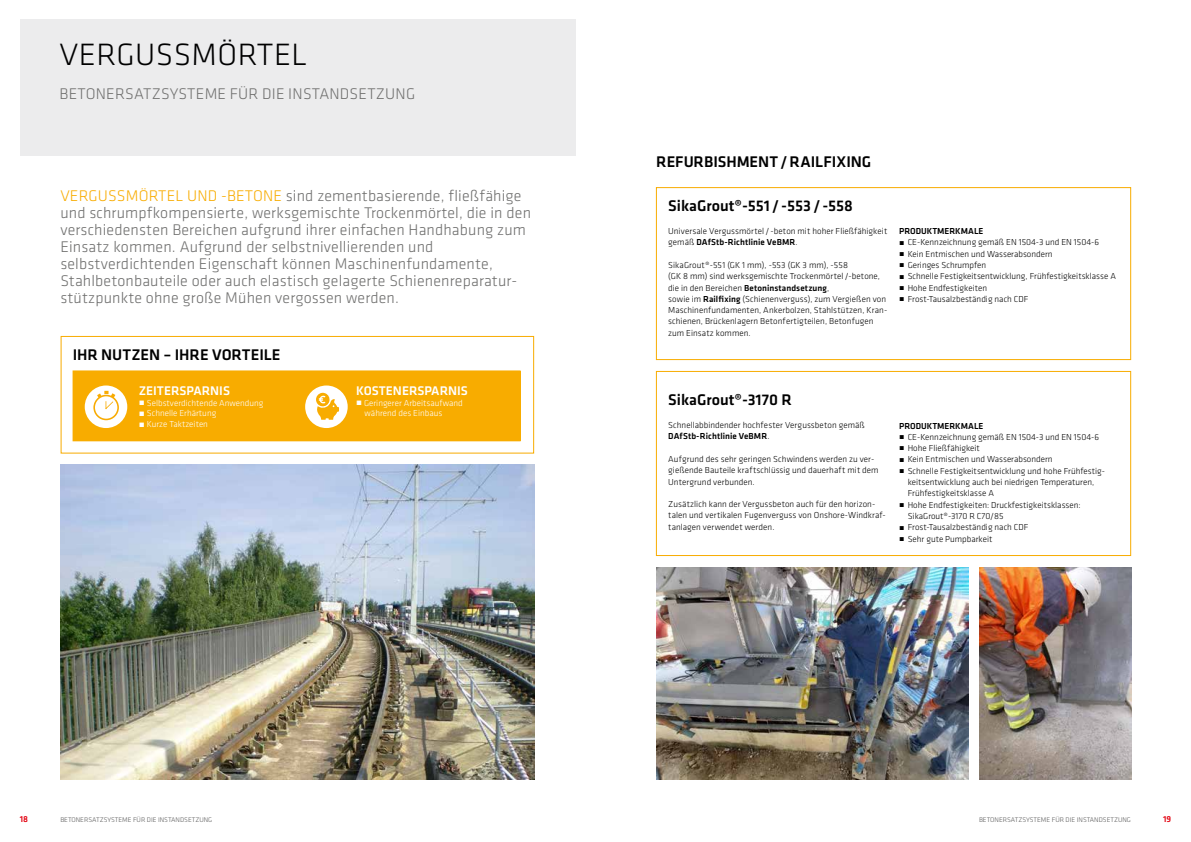
<style>
.page{position:relative;width:1191px;height:842px;background:#fff}
.page>*{position:absolute;margin:0;border:0;box-sizing:border-box;transform-origin:0 0}
.t1{font:300 32px "Klavika";letter-spacing:.015em;color:#000}
.t2{font:300 16px/17px "Klavika";letter-spacing:.01em;color:#6f6f6e}
.t3{font:500 16px "Klavika";color:#000}
.t4{font:500 13px "Klavika";color:#fff}
.t5{font:300 9px/11.3px "Klavika";color:#000}
.t6{font:300 9px/10.8px "Klavika";color:#fff}
.t7{font:500 9px "Klavika";color:#000}
.t8{font:500 9px "Klavika";color:#e3000f}
.t9{font:300 7px "Klavika";color:#565656}
.s1{color:#f8ac00}
.s2{font-weight:500}
.s3{font-size:8px}
</style>
<div class="page">
<img style="left:60px;top:464px;width:474px;height:316px">
<div style="left:20px;top:20px;width:555px;height:136px;background:#ececed"></div>
<div style="left:61px;top:336px;width:473px;height:118px;border:1px solid #f8ac00"></div>
<div style="left:73px;top:371px;width:447px;height:70px;background:#f8ac00"></div>
<div style="left:73px;top:370px;width:447px;height:71px;border:1px solid #f8ac00"></div>
<div style="left:85px;top:385px;width:42px;height:43px;background:#fff;border-radius:50%"></div>
<svg style="left:93px;top:391px;width:26px;height:29px"></svg>
<div style="left:305px;top:385px;width:43px;height:43px;background:#fff;border-radius:50%"></div>
<svg style="left:316px;top:393px;width:23px;height:27px"></svg>
<div style="left:656px;top:187px;width:475px;height:173px;border:1px solid #f8ac00"></div>
<div style="left:656px;top:371px;width:475px;height:185px;border:1px solid #f8ac00"></div>
<img style="left:656px;top:567px;width:312px;height:213px">
<img style="left:980px;top:567px;width:151px;height:213px">
<h1 class="t1" style="left:59px;top:35px;width:249px">VERGUSSMÖRTEL</h1>
<h2 class="t2" style="left:59px;top:85px;width:357px">BETONERSATZSYSTEME FÜR DIE INSTANDSETZUNG</h2>
<p class="t2" style="left:60px;top:187px;width:472px"><span class="s1">VERGUSSMÖRTEL UND -BETONE</span> sind zementbasierende, fließfähige und schrumpfkompensierte, werksgemischte Trockenmörtel, die in den verschiedensten Bereichen aufgrund ihrer einfachen Handhabung zum Einsatz kommen. Aufgrund der selbstnivellierenden und selbstverdichtenden Eigenschaft können Maschinenfundamente, Stahlbetonbauteile oder auch elastisch gelagerte Schienenreparatur&shy;stützpunkte ohne große Mühen vergossen werden.</p>
<h2 class="t3" style="left:73px;top:344px;width:209px">IHR NUTZEN – IHRE VORTEILE</h2>
<h3 class="t4" style="left:139px;top:382px;width:93px">ZEITERSPARNIS</h3>
<p class="t6" style="left:139px;top:397px;width:126px">• Selbstverdichtende Anwendung</p>
<p class="t6" style="left:139px;top:408px;width:79px">• Schnelle Erhärtung</p>
<p class="t6" style="left:139px;top:419px;width:71px">• Kurze Taktzeiten</p>
<h3 class="t4" style="left:356px;top:382px;width:113px">KOSTENERSPARNIS</h3>
<p class="t6" style="left:365px;top:397px;width:100px;text-indent:-9px"><span class="s2">•</span> Geringerer Arbeitsaufwand während des Einbaus</p>
<h2 class="t3" style="left:656px;top:151px;width:216px">REFURBISHMENT/RAILFIXING</h2>
<h2 class="t3" style="left:668px;top:195px;width:186px">SikaGrout®-551 / -553 / -558</h2>
<p class="t5" style="left:668px;top:225px;width:221px">Universale Vergussmörtel / -beton mit hoher Fließfähigkeit gemäß <span class="s2">DAfStb-Richtlinie VeBMR</span>.</p>
<p class="t5" style="left:668px;top:259px;width:220px">SikaGrout®-551 (GK 1 mm), -553 (GK 3 mm), -558<br>(GK 8 mm) sind werksgemischte Trockenmörtel /-betone, die in den Bereichen <span class="s2">Betoninstandsetzung</span>,<br>sowie im <span class="s2">Railfixing</span> (Schienenverguss), zum Vergießen von Maschinenfundamenten, Ankerbolzen, Stahlstützen, Kran&shy;schienen, Brückenlagern Betonfertigteilen, Betonfugen zum Einsatz kommen.</p>
<p class="t5" style="left:899px;top:225px;width:218px"><span class="s2">PRODUKTMERKMALE<br></span><span class="s3">́</span> CE-Kennzeichnung gemäß EN 1504-3 und EN 1504-6<br><span class="s3">́</span> Kein Entmischen und Wasserabsondern<br><span class="s3">́</span> Geringes Schrumpfen<br><span class="s3">́</span> Schnelle Festigkeitsentwicklung, Frühfestigkeitsklasse A <span class="s3">́</span> Hohe Endfestigkeiten<br><span class="s3">́</span> Frost-Tausalzbeständig nach CDF</p>
<h2 class="t3" style="left:668px;top:389px;width:125px">SikaGrout®-3170 R</h2>
<p class="t5" style="left:668px;top:419px;width:198px">Schnellabbindender hochfester Vergussbeton gemäß<br><span class="s2">DAfStb-Richtlinie VeBMR</span>.</p>
<p class="t5" style="left:668px;top:453px;width:212px">Aufgrund des sehr geringen Schwindens werden zu ver&shy;gießende Bauteile kraftschlüssig und dauerhaft mit dem<br>Untergrund verbunden.</p>
<p class="t5" style="left:668px;top:498px;width:219px">Zusätzlich kann der Vergussbeton auch für den horizon&shy;talen und vertikalen Fugenverguss von Onshore-Windkraf&shy;tanlagen verwendet werden.</p>
<p class="t7" style="left:899px;top:419px;width:86px">PRODUKTMERKMALE</p>
<p class="t5" style="left:899px;top:431px;width:201px"><span class="s3">́</span> CE-Kennzeichnung gemäß EN 1504-3 und EN 1504-6</p>
<p class="t5" style="left:899px;top:442px;width:82px"><span class="s3">́</span> Hohe Fließfähigkeit</p>
<p class="t5" style="left:899px;top:454px;width:155px"><span class="s3">́</span> Kein Entmischen und Wasserabsondern</p>
<p class="t5" style="left:899px;top:465px;width:207px"><span class="s3">́</span> Schnelle Festigkeitsentwicklung und hohe Frühfestig-</p>
<p class="t5" style="left:907px;top:476px;width:188px">keitsentwicklung auch bei niedrigen Temperaturen,</p>
<p class="t5" style="left:907px;top:488px;width:88px">Frühfestigkeitsklasse A</p>
<p class="t5" style="left:899px;top:499px;width:183px"><span class="s3">́</span> Hohe Endfestigkeiten: Druckfestigkeitsklassen:</p>
<p class="t5" style="left:907px;top:510px;width:97px">SikaGrout®-3170 R C70/85</p>
<p class="t5" style="left:899px;top:522px;width:131px"><span class="s3">́</span> Frost-Tausalzbeständig nach CDF</p>
<p class="t5" style="left:899px;top:533px;width:95px"><span class="s3">́</span> Sehr gute Pumpbarkeit</p>
<p class="t8" style="left:20px;top:813px;width:10px">18</p>
<p class="t9" style="left:60px;top:816px;width:153px">BETONERSATZSYSTEME FÜR DIE INSTANDSETZUNG</p>
<p class="t9" style="left:979px;top:816px;width:153px">BETONERSATZSYSTEME FÜR DIE INSTANDSETZUNG</p>
<p class="t8" style="left:1163px;top:813px;width:10px">19</p>
</div>
